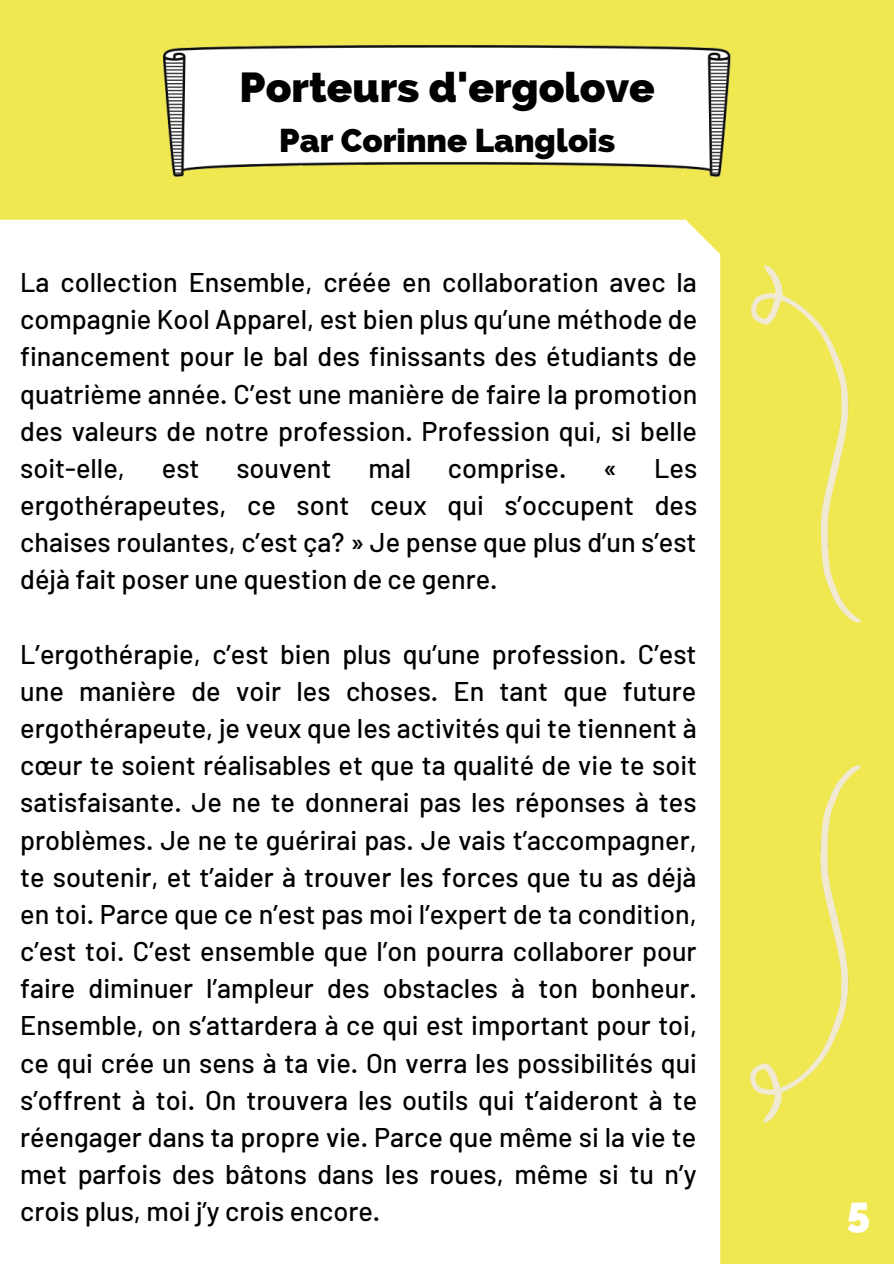
<style>
.page{position:relative;width:894px;height:1264px;background:#fff}
.page>*{position:absolute;margin:0;border:0;box-sizing:border-box;transform-origin:0 0}
.t1{font:800 42px "Raleway";color:#000}
.t2{font:800 42px "Raleway";color:#fff}
.t3{font:800 33px "Raleway";color:#000}
.t4{font:500 27px/37.2px "Barlow";color:#000;text-align:justify}
</style>
<div class="page">
<div style="left:0;top:0;width:893px;height:1263px;background:#efe850"></div>
<div style="left:0;top:220px;width:720px;height:1043px;background:#fff"></div>
<img style="left:751px;top:266px;width:109px;height:356px">
<img style="left:750px;top:765px;width:109px;height:357px">
<img style="left:163px;top:45px;width:567px;height:131px">
<p class="t1" style="left:239px;top:62px;width:416px">Porteurs d'ergolove</p>
<p class="t3" style="left:279px;top:120px;width:337px">Par Corinne Langlois</p>
<p class="t4" style="left:20px;top:262px;width:678px">La collection Ensemble, créée en collaboration avec la compagnie Kool Apparel, est bien plus qu’une méthode de financement pour le bal des finissants des étudiants de quatrième année. C’est une manière de faire la promotion des valeurs de notre profession. Profession qui, si belle soit-elle,</p>
<p class="t4" style="left:162px;top:448px;width:39px">est</p>
<p class="t4" style="left:236px;top:448px;width:97px">souvent</p>
<p class="t4" style="left:368px;top:448px;width:44px">mal</p>
<p class="t4" style="left:448px;top:448px;width:120px">comprise.</p>
<p class="t4" style="left:603px;top:448px;width:16px">«</p>
<p class="t4" style="left:20px;top:448px;width:678px;text-indent:633px">Les ergothérapeutes, ce sont ceux qui s’occupent des chaises roulantes, c’est ça? » Je pense que plus d’un s’est déjà fait poser une question de ce genre.</p>
<p class="t4" style="left:20px;top:634px;width:678px">L’ergothérapie, c’est bien plus qu’une profession. C’est une manière de voir les choses. En tant que future ergothérapeute, je veux que les activités qui te tiennent à cœur te soient réalisables et que ta qualité de vie te soit satisfaisante. Je ne te donnerai pas les réponses à tes problèmes. Je ne te guérirai pas. Je vais t’accompagner, te soutenir, et t’aider à trouver les forces que tu as déjà en toi. Parce que ce n’est pas moi l’expert de ta condition, c’est toi. C’est ensemble que l’on pourra collaborer pour faire diminuer l’ampleur des obstacles à ton bonheur.<br>Ensemble, on s’attardera à ce qui est important pour toi, ce qui crée un sens à ta vie. On verra les possibilités qui s’offrent à toi. On trouvera les outils qui t’aideront à te réengager dans ta propre vie. Parce que même si la vie te met parfois des bâtons dans les roues, même si tu n’y crois plus, moi j’y crois encore.</p>
<p class="t2" style="left:846px;top:1187px;width:25px">5</p>
</div>
